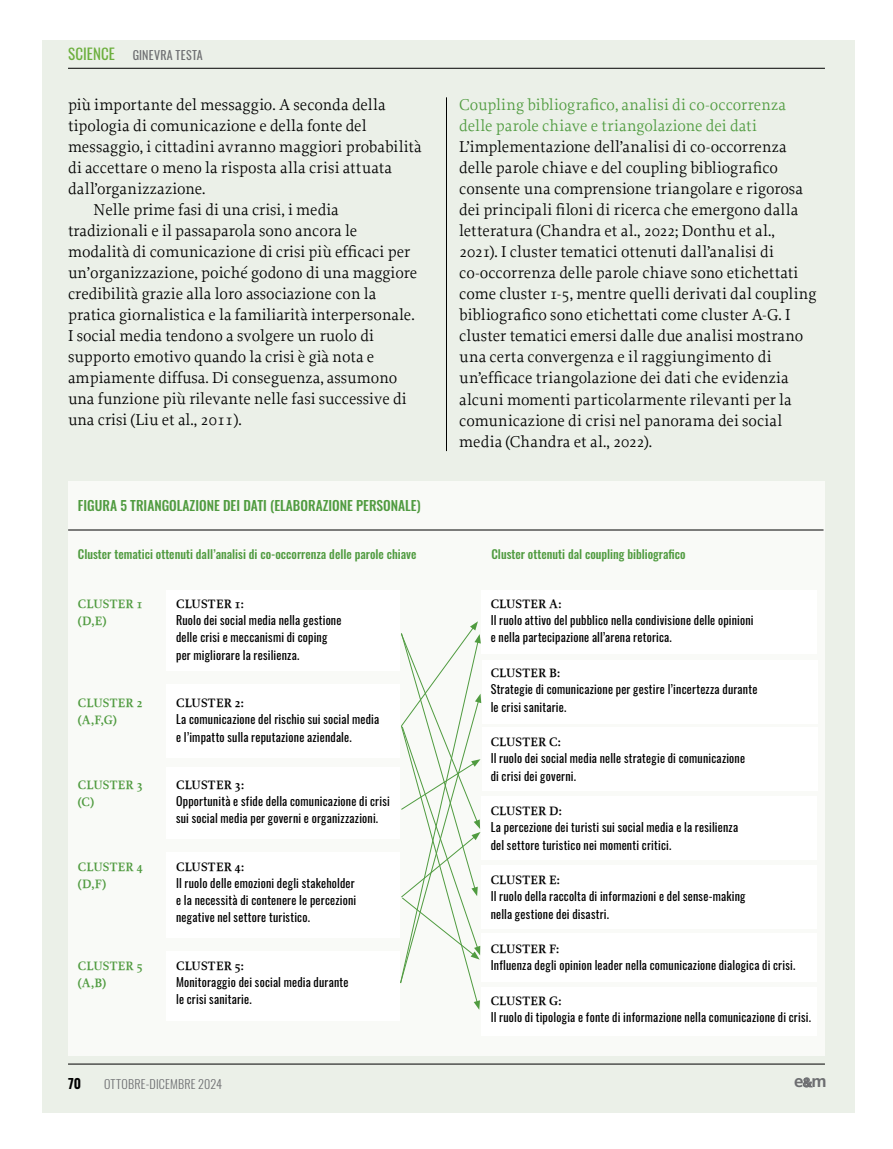
<style>
.page{position:relative;width:893px;height:1149px;background:#fff}
.page>*{position:absolute;margin:0;border:0;box-sizing:border-box;transform-origin:0 0}
.t1{font:700 17.1px "Frutiger LT Std";color:#6d6e71}
.t2{font:16.5px/21px "Proforma";color:#000}
.t3{font:16.5px/21px "Proforma";letter-spacing:.005em;color:#509b40}
.t4{font:500 13.5px "Oswald";color:#509b40}
.t5{font:600 13.5px "Oswald";color:#000}
.t6{font:600 12.75px "Proforma";letter-spacing:.015em;color:#000}
.t7{font:600 12.75px/17.2px "Proforma";letter-spacing:.015em;color:#509b40}
.t8{font:300 12.15px "Oswald";letter-spacing:.015em;color:#6d6e71}
.t9{font:12px/17.2px "Oswald";letter-spacing:.015em;color:#000}
.t10{font:500 12px "Oswald";color:#509b40}
.t11{font:12px "Oswald";letter-spacing:.02em;color:#6d6e71}
.s1{font-size:15px;color:#6caf3d}
.s2{font-size:12.75px}
</style>
<div class="page">
<div style="left:43px;top:40px;width:812px;height:1072px;background:#ebf0e8"></div>
<hr style="left:446px;top:97px;width:1px;height:354px;background:#000">
<hr style="left:68px;top:1063px;width:757px;height:1px;background:#000">
<hr style="left:68px;top:68px;width:757px;height:1px;background:#000">
<div style="left:68px;top:480px;width:757px;height:574px;background:#f9faf7"></div>
<hr style="left:68px;top:529px;width:755px;height:1px;background:#000">
<div style="left:166px;top:589px;width:234px;height:81px;background:#fff"></div>
<div style="left:166px;top:684px;width:234px;height:73px;background:#fff"></div>
<div style="left:166px;top:766px;width:234px;height:72px;background:#fff"></div>
<div style="left:166px;top:851px;width:234px;height:86px;background:#fff"></div>
<div style="left:166px;top:950px;width:234px;height:70px;background:#fff"></div>
<div style="left:481px;top:589px;width:335px;height:64px;background:#fff"></div>
<div style="left:482px;top:659px;width:336px;height:64px;background:#fff"></div>
<div style="left:482px;top:726px;width:336px;height:64px;background:#fff"></div>
<div style="left:481px;top:795px;width:336px;height:64px;background:#fff"></div>
<div style="left:481px;top:864px;width:336px;height:64px;background:#fff"></div>
<div style="left:481px;top:933px;width:336px;height:48px;background:#fff"></div>
<div style="left:481px;top:986px;width:336px;height:49px;background:#fff"></div>
<svg style="left:400px;top:621px;width:81px;height:388px"></svg>
<p class="t11" style="left:68px;top:44px;width:136px"><span class="s1">SCIENCE</span> GINEVRA TESTA</p>
<p class="t2" style="left:68px;top:94px;width:319px">più importante del messaggio. A seconda della</p>
<p class="t2" style="left:68px;top:115px;width:300px">tipologia di comunicazione e della fonte del</p>
<p class="t2" style="left:68px;top:136px;width:355px">messaggio, i cittadini avranno maggiori probabilità</p>
<p class="t2" style="left:68px;top:157px;width:326px">di accettare o meno la risposta alla crisi attuata</p>
<p class="t2" style="left:68px;top:178px;width:139px">dall’organizzazione.</p>
<p class="t2" style="left:94px;top:199px;width:247px">Nelle prime fasi di una crisi, i media</p>
<p class="t2" style="left:68px;top:220px;width:291px">tradizionali e il passaparola sono ancora le</p>
<p class="t2" style="left:68px;top:241px;width:344px">modalità di comunicazione di crisi più efficaci per</p>
<p class="t2" style="left:68px;top:262px;width:351px">un’organizzazione, poiché godono di una maggiore</p>
<p class="t2" style="left:68px;top:283px;width:310px">credibilità grazie alla loro associazione con la</p>
<p class="t2" style="left:68px;top:304px;width:348px">pratica giornalistica e la familiarità interpersonale.</p>
<p class="t2" style="left:68px;top:325px;width:307px">I social media tendono a svolgere un ruolo di</p>
<p class="t2" style="left:68px;top:346px;width:308px">supporto emotivo quando la crisi è già nota e</p>
<p class="t2" style="left:68px;top:367px;width:331px">ampiamente diffusa. Di conseguenza, assumono</p>
<p class="t2" style="left:68px;top:388px;width:340px">una funzione più rilevante nelle fasi successive di</p>
<p class="t2" style="left:68px;top:409px;width:175px">una crisi (Liu et al., 2011).</p>
<p class="t3" style="left:459px;top:94px;width:328px">Coupling bibliografico, analisi di co-occorrenza delle parole chiave e triangolazione dei dati</p>
<p class="t2" style="left:459px;top:136px;width:359px">L’implementazione dell’analisi di co-occorrenza delle parole chiave e del coupling bibliografico consente una comprensione triangolare e rigorosa dei principali filoni di ricerca che emergono dalla letteratura (Chandra et al., 2022; Donthu et al., 2021). I cluster tematici ottenuti dall’analisi di co-occorrenza delle parole chiave sono etichettati come cluster 1-5, mentre quelli derivati dal coupling bibliografico sono etichettati come cluster A-G. I cluster tematici emersi dalle due analisi mostrano una certa convergenza e il raggiungimento di un’efficace triangolazione dei dati che evidenzia alcuni momenti particolarmente rilevanti per la comunicazione di crisi nel panorama dei social media (Chandra et al., 2022).</p>
<p class="t4" style="left:78px;top:498px;width:344px">FIGURA 5 TRIANGOLAZIONE DEI DATI (ELABORAZIONE PERSONALE)</p>
<p class="t10" style="left:78px;top:547px;width:340px">Cluster tematici ottenuti dall’analisi di co-occorrenza delle parole chiave</p>
<p class="t10" style="left:491px;top:547px;width:196px">Cluster ottenuti dal coupling bibliografico</p>
<p class="t7" style="left:78px;top:595px;width:66px">CLUSTER 1 (D,E)</p>
<p class="t6" style="left:176px;top:595px;width:69px">CLUSTER 1:</p>
<p class="t9" style="left:176px;top:610px;width:167px">Ruolo dei social media nella gestione delle crisi e meccanismi di coping per migliorare la resilienza.</p>
<p class="t6" style="left:176px;top:694px;width:69px">CLUSTER 2:</p>
<p class="t9" style="left:176px;top:709px;width:205px">La comunicazione del rischio sui social media e l’impatto sulla reputazione aziendale.</p>
<p class="t6" style="left:176px;top:776px;width:69px">CLUSTER 3:</p>
<p class="t9" style="left:176px;top:791px;width:215px">Opportunità e sfide della comunicazione di crisi sui social media per governi e organizzazioni.</p>
<p class="t6" style="left:176px;top:858px;width:70px">CLUSTER 4:</p>
<p class="t9" style="left:176px;top:872px;width:182px">Il ruolo delle emozioni degli stakeholder e la necessità di contenere le percezioni negative nel settore turistico.</p>
<p class="t6" style="left:176px;top:957px;width:69px">CLUSTER 5:</p>
<p class="t9" style="left:176px;top:971px;width:174px">Monitoraggio dei social media durante le crisi sanitarie.</p>
<p class="t6" style="left:491px;top:595px;width:72px">CLUSTER A:</p>
<p class="t9" style="left:491px;top:610px;width:264px">Il ruolo attivo del pubblico nella condivisione delle opinioni e nella partecipazione all’arena retorica.</p>
<p class="t6" style="left:491px;top:664px;width:71px">CLUSTER B:</p>
<p class="t9" style="left:491px;top:679px;width:268px">Strategie di comunicazione per gestire l’incertezza durante le crisi sanitarie.</p>
<p class="t6" style="left:491px;top:733px;width:72px">CLUSTER C:</p>
<p class="t9" style="left:491px;top:748px;width:256px">Il ruolo dei social media nelle strategie di comunicazione di crisi dei governi.</p>
<p class="t6" style="left:491px;top:802px;width:73px">CLUSTER D:</p>
<p class="t9" style="left:491px;top:817px;width:249px">La percezione dei turisti sui social media e la resilienza del settore turistico nei momenti critici.</p>
<p class="t6" style="left:491px;top:871px;width:71px">CLUSTER E:</p>
<p class="t9" style="left:491px;top:886px;width:256px">Il ruolo della raccolta di informazioni e del sense-making nella gestione dei disastri.</p>
<p class="t6" style="left:491px;top:940px;width:70px">CLUSTER F:</p>
<p class="t9" style="left:491px;top:955px;width:306px">Influenza degli opinion leader nella comunicazione dialogica di crisi.</p>
<p class="t6" style="left:491px;top:992px;width:72px">CLUSTER G:</p>
<p class="t9" style="left:491px;top:1007px;width:322px">Il ruolo di tipologia e fonte di informazione nella comunicazione di crisi.</p>
<p class="t7" style="left:78px;top:693px;width:66px">CLUSTER 2 (A,F,G)</p>
<p class="t7" style="left:78px;top:776px;width:66px">CLUSTER 3 (C)</p>
<p class="t7" style="left:78px;top:857px;width:66px">CLUSTER 4 (D,F)</p>
<p class="t7" style="left:78px;top:956px;width:66px">CLUSTER 5 (A,B)</p>
<p class="t5" style="left:68px;top:1075px;width:15px">70</p>
<p class="t8" style="left:104px;top:1072px;width:120px">OTTOBRE-DICEMBRE 2024</p>
<p class="t1" style="left:794px;top:1070px;width:34px">e<span class="s2">&amp;</span>m</p>
</div>
